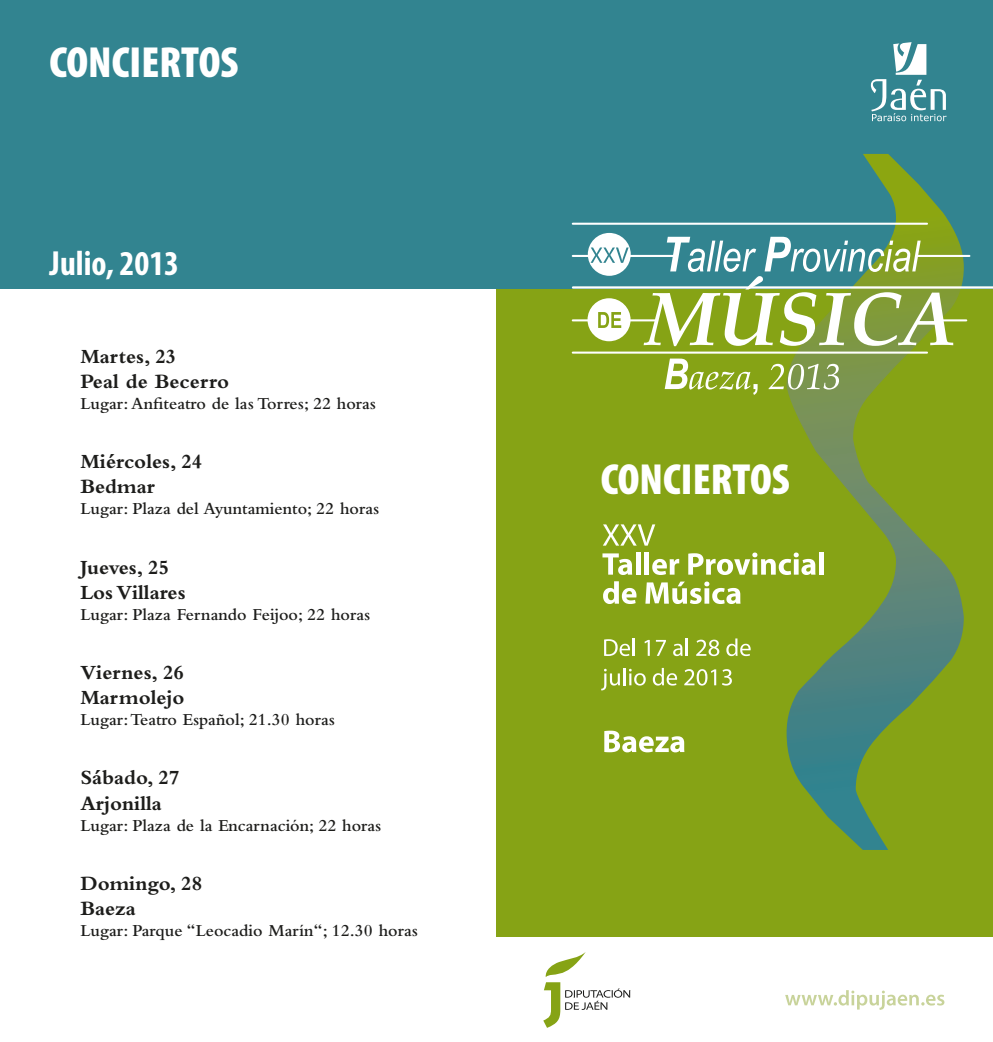
<style>
.page{position:relative;width:993px;height:1042px;background:#fff}
.page>*{position:absolute;margin:0;border:0;box-sizing:border-box;transform-origin:0 0}
.t1{font:900 condensed 43.75px "Myriad Pro";color:#fff}
.t2{font:700 condensed 35px "Myriad Pro";color:#fff}
.t3{font:700 21px/25.2px "Bembo Std";color:#1d1d1b}
.t4{font:600 17.5px "Bembo Std";color:#1d1d1b}
</style>
<div class="page">
<div style="left:496px;top:0;width:496px;height:1042px;background:#86a315"></div>
<svg style="left:603px;top:524px;width:52px;height:22px"></svg>
<svg style="left:602px;top:553px;width:30px;height:22px"></svg>
<div style="left:635px;top:552px;width:5px;height:23px;background:#fff"></div>
<div style="left:644px;top:552px;width:5px;height:23px;background:#fff"></div>
<svg style="left:652px;top:559px;width:27px;height:16px"></svg>
<svg style="left:688px;top:552px;width:98px;height:23px"></svg>
<svg style="left:603px;top:581px;width:33px;height:23px"></svg>
<svg style="left:645px;top:581px;width:95px;height:23px"></svg>
<div style="left:0;top:0;width:992px;height:288px;background:#328490"></div>
<svg style="left:870px;top:42px;width:76px;height:79px"></svg>
<svg style="left:786px;top:154px;width:177px;height:696px"></svg>
<div style="left:496px;top:938px;width:496px;height:104px;background:#fff"></div>
<svg style="left:543px;top:952px;width:87px;height:76px"></svg>
<svg style="left:785px;top:990px;width:159px;height:20px"></svg>
<svg style="left:643px;top:237px;width:309px;height:109px"></svg>
<hr style="left:572px;top:223px;width:354px;height:2px;background:#fff">
<hr style="left:627px;top:255px;width:49px;height:2px;background:#fff">
<hr style="left:572px;top:351px;width:354px;height:3px;background:#fff">
<hr style="left:572px;top:286px;width:420px;height:3px;background:#fff">
<hr style="left:916px;top:255px;width:53px;height:2px;background:#fff">
<hr style="left:939px;top:319px;width:26px;height:2px;background:#fff">
<hr style="left:572px;top:319px;width:23px;height:2px;background:#fff">
<svg style="left:587px;top:298px;width:43px;height:43px"></svg>
<svg style="left:768px;top:364px;width:70px;height:25px"></svg>
<svg style="left:664px;top:358px;width:93px;height:37px"></svg>
<hr style="left:627px;top:319px;width:30px;height:2px;background:#fff">
<div style="left:587px;top:233px;width:43px;height:43px;background:#fff;border-radius:50%"></div>
<svg style="left:572px;top:245px;width:56px;height:20px"></svg>
<svg style="left:604px;top:638px;width:30px;height:18px"></svg>
<svg style="left:644px;top:640px;width:5px;height:16px"></svg>
<svg style="left:655px;top:640px;width:10px;height:16px"></svg>
<svg style="left:673px;top:638px;width:14px;height:18px"></svg>
<svg style="left:696px;top:640px;width:23px;height:16px"></svg>
<svg style="left:726px;top:638px;width:24px;height:18px"></svg>
<svg style="left:601px;top:668px;width:44px;height:22px"></svg>
<svg style="left:652px;top:668px;width:25px;height:17px"></svg>
<svg style="left:684px;top:669px;width:47px;height:16px"></svg>
<svg style="left:604px;top:730px;width:80px;height:22px"></svg>
<h1 class="t1" style="left:49px;top:39px;width:191px">CONCIERTOS</h1>
<h2 class="t2" style="left:50px;top:244px;width:131px">Julio, 2013</h2>
<p class="t3" style="left:80px;top:343px;width:150px">Martes, 23<br>Peal de Becerro</p>
<p class="t4" style="left:80px;top:394px;width:297px">Lugar: Anfiteatro de las Torres; 22 horas</p>
<p class="t3" style="left:80px;top:449px;width:123px">Miércoles, 24<br>Bedmar</p>
<p class="t4" style="left:80px;top:499px;width:300px">Lugar: Plaza del Ayuntamiento; 22 horas</p>
<p class="t3" style="left:80px;top:554px;width:107px">Jueves, 25<br>Los Villares</p>
<p class="t4" style="left:80px;top:604px;width:291px">Lugar: Plaza Fernando Feijoo; 22 horas</p>
<p class="t3" style="left:80px;top:660px;width:105px">Viernes, 26<br>Marmolejo</p>
<p class="t4" style="left:80px;top:710px;width:256px">Lugar: Teatro Español; 21.30 horas</p>
<p class="t3" style="left:80px;top:765px;width:101px">Sábado, 27<br>Arjonilla</p>
<p class="t4" style="left:80px;top:815px;width:302px">Lugar: Plaza de la Encarnación; 22 horas</p>
<p class="t3" style="left:80px;top:870px;width:123px">Domingo, 28<br>Baeza</p>
<p class="t4" style="left:80px;top:921px;width:339px">Lugar: Parque “Leocadio Marín“; 12.30 horas</p>
<h1 class="t1" style="left:600px;top:455px;width:190px">CONCIERTOS</h1>
</div>
